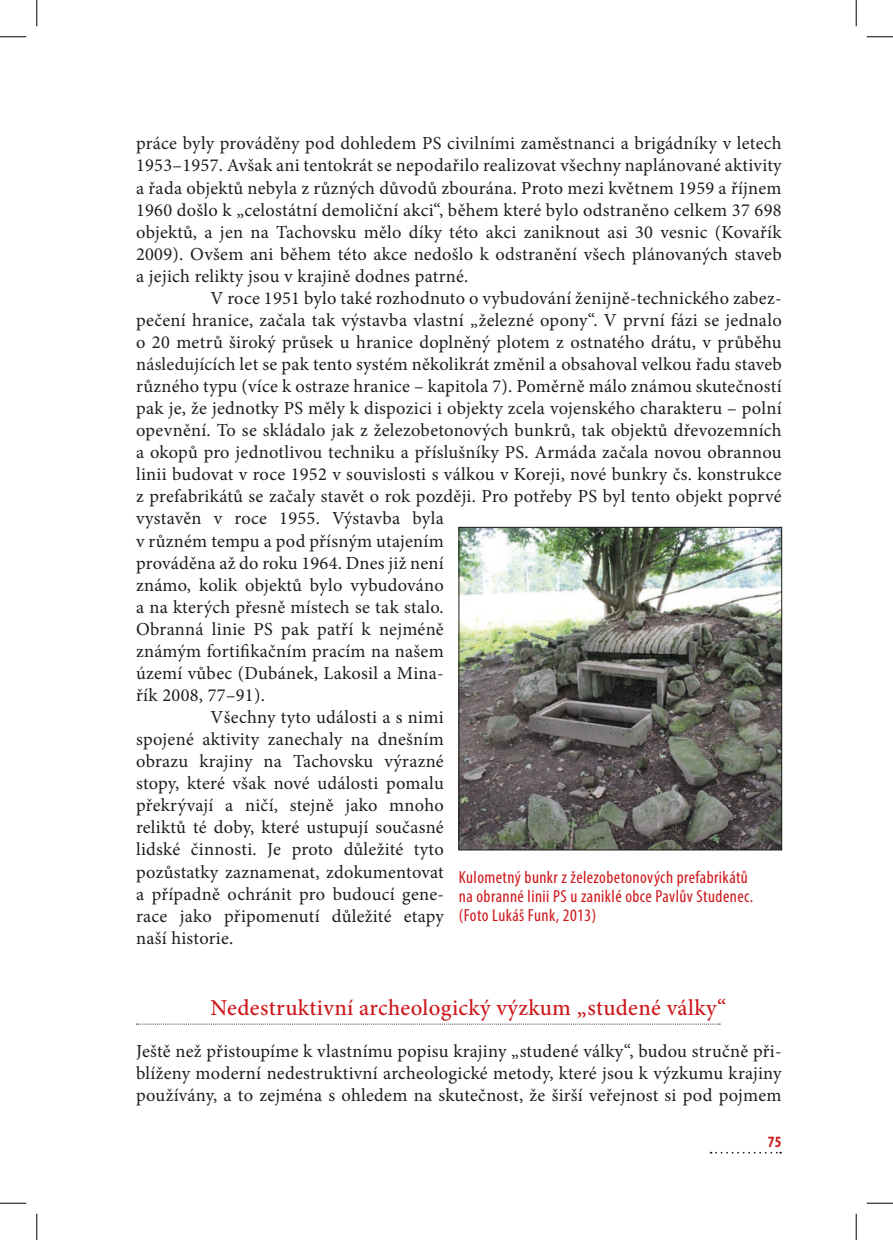
<style>
.page{position:relative;width:893px;height:1240px;background:#fff}
.page>*{position:absolute;margin:0;border:0;box-sizing:border-box;transform-origin:0 0}
.t1{font:500 22.75px "Minion Pro";letter-spacing:.015em;color:#cd171a}
.t2{font:18.38px/22.1px "Minion Pro";letter-spacing:.015em;color:#1d1d1b;text-align:justify}
.t3{font:condensed 17.5px/19.2px "Myriad Pro";letter-spacing:.025em;color:#cd171a}
.t4{font:700 condensed 15.75px "Myriad Pro";color:#cd171a}
</style>
<div class="page">
<svg style="left:710px;top:1151px;width:70px;height:2px"></svg>
<img style="left:460px;top:529px;width:319px;height:319px">
<div style="left:458px;top:527px;width:323px;height:323px;border:1px solid #1d1d1b"></div>
<svg style="left:136px;top:1023px;width:583px;height:1px"></svg>
<svg style="left:0;top:36px;width:26px;height:1px"></svg>
<svg style="left:866px;top:36px;width:26px;height:1px"></svg>
<svg style="left:0;top:1202px;width:26px;height:1px"></svg>
<svg style="left:866px;top:1202px;width:26px;height:1px"></svg>
<svg style="left:36px;top:0;width:1px;height:26px"></svg>
<svg style="left:36px;top:1213px;width:1px;height:26px"></svg>
<svg style="left:855px;top:0;width:1px;height:26px"></svg>
<svg style="left:855px;top:1213px;width:1px;height:26px"></svg>
<p class="t2" style="left:136px;top:133px;width:646px">práce byly prováděny pod dohledem PS civilními zaměstnanci a brigádníky v letech</p>
<p class="t2" style="left:136px;top:155px;width:646px">1953–1957. Avšak ani tentokrát se nepodařilo realizovat všechny naplánované aktivity</p>
<p class="t2" style="left:136px;top:177px;width:646px">a řada objektů nebyla z různých důvodů zbourána. Proto mezi květnem 1959 a říjnem</p>
<p class="t2" style="left:136px;top:199px;width:646px">1960 došlo k „celostátní demoliční akci“, během které bylo odstraněno celkem 37 698</p>
<p class="t2" style="left:136px;top:221px;width:646px">objektů, a jen na Tachovsku mělo díky této akci zaniknout asi 30 vesnic (Kovařík</p>
<p class="t2" style="left:136px;top:243px;width:646px">2009). Ovšem ani během této akce nedošlo k odstranění všech plánovaných staveb</p>
<p class="t2" style="left:136px;top:265px;width:333px">a jejich relikty jsou v krajině dodnes patrné.</p>
<p class="t2" style="left:210px;top:287px;width:572px">V roce 1951 bylo také rozhodnuto o vybudování ženijně-technického zabez-</p>
<p class="t2" style="left:136px;top:309px;width:646px">pečení hranice, začala tak výstavba vlastní „železné opony“. V první fázi se jednalo</p>
<p class="t2" style="left:136px;top:331px;width:646px">o 20 metrů široký průsek u hranice doplněný plotem z ostnatého drátu, v průběhu</p>
<p class="t2" style="left:136px;top:353px;width:646px">následujících let se pak tento systém několikrát změnil a obsahoval velkou řadu staveb</p>
<p class="t2" style="left:136px;top:375px;width:646px">různého typu (více k ostraze hranice – kapitola 7). Poměrně málo známou skutečností</p>
<p class="t2" style="left:136px;top:397px;width:646px">pak je, že jednotky PS měly k dispozici i objekty zcela vojenského charakteru – polní</p>
<p class="t2" style="left:136px;top:419px;width:646px">opevnění. To se skládalo jak z železobetonových bunkrů, tak objektů dřevozemních</p>
<p class="t2" style="left:136px;top:441px;width:646px">a okopů pro jednotlivou techniku a příslušníky PS. Armáda začala novou obrannou</p>
<p class="t2" style="left:136px;top:463px;width:646px">linii budovat v roce 1952 v souvislosti s válkou v Koreji, nové bunkry čs. konstrukce</p>
<p class="t2" style="left:136px;top:485px;width:646px">z prefabrikátů se začaly stavět o rok později. Pro potřeby PS byl tento objekt poprvé</p>
<p class="t2" style="left:136px;top:507px;width:309px">vystavěn v roce 1955. Výstavba byla</p>
<p class="t2" style="left:136px;top:529px;width:309px">v různém tempu a pod přísným utajením</p>
<p class="t2" style="left:136px;top:551px;width:309px">prováděna až do roku 1964. Dnes již není</p>
<p class="t2" style="left:136px;top:574px;width:309px">známo, kolik objektů bylo vybudováno</p>
<p class="t2" style="left:136px;top:596px;width:309px">a na kterých přesně místech se tak stalo.</p>
<p class="t2" style="left:136px;top:618px;width:309px">Obranná linie PS pak patří k nejméně</p>
<p class="t2" style="left:136px;top:640px;width:309px">známým fortifikačním pracím na našem</p>
<p class="t2" style="left:136px;top:662px;width:309px">území vůbec (Dubánek, Lakosil a Mina-</p>
<p class="t2" style="left:136px;top:684px;width:130px">řík 2008, 77–91).</p>
<p class="t2" style="left:210px;top:706px;width:234px">Všechny tyto události a s nimi</p>
<p class="t2" style="left:136px;top:728px;width:309px">spojené aktivity zanechaly na dnešním</p>
<p class="t2" style="left:136px;top:750px;width:309px">obrazu krajiny na Tachovsku výrazné</p>
<p class="t2" style="left:136px;top:772px;width:309px">stopy, které však nové události pomalu</p>
<p class="t2" style="left:136px;top:794px;width:309px">překrývají a ničí, stejně jako mnoho</p>
<p class="t2" style="left:136px;top:816px;width:309px">reliktů té doby, které ustupují současné</p>
<p class="t2" style="left:136px;top:838px;width:309px">lidské činnosti. Je proto důležité tyto</p>
<p class="t2" style="left:136px;top:860px;width:309px">pozůstatky zaznamenat, zdokumentovat</p>
<p class="t2" style="left:136px;top:882px;width:309px">a případně ochránit pro budoucí gene-</p>
<p class="t2" style="left:136px;top:904px;width:309px">race jako připomenutí důležité etapy</p>
<p class="t2" style="left:136px;top:926px;width:99px">naší historie.</p>
<p class="t3" style="left:458px;top:866px;width:295px">Kulometný bunkr z železobetonových prefabrikátů na obranné linii PS u zaniklé obce Pavlův Studenec. (Foto Lukáš Funk, 2013)</p>
<p class="t1" style="left:210px;top:992px;width:517px">Nedestruktivní archeologický výzkum „studené války“</p>
<p class="t2" style="left:136px;top:1040px;width:646px">Ještě než přistoupíme k vlastnímu popisu krajiny „studené války“, budou stručně při&shy;blíženy moderní nedestruktivní archeologické metody, které jsou k výzkumu krajiny používány, a to zejména s ohledem na skutečnost, že širší veřejnost si pod pojmem</p>
<p class="t4" style="left:767px;top:1131px;width:15px">75</p>
</div>
